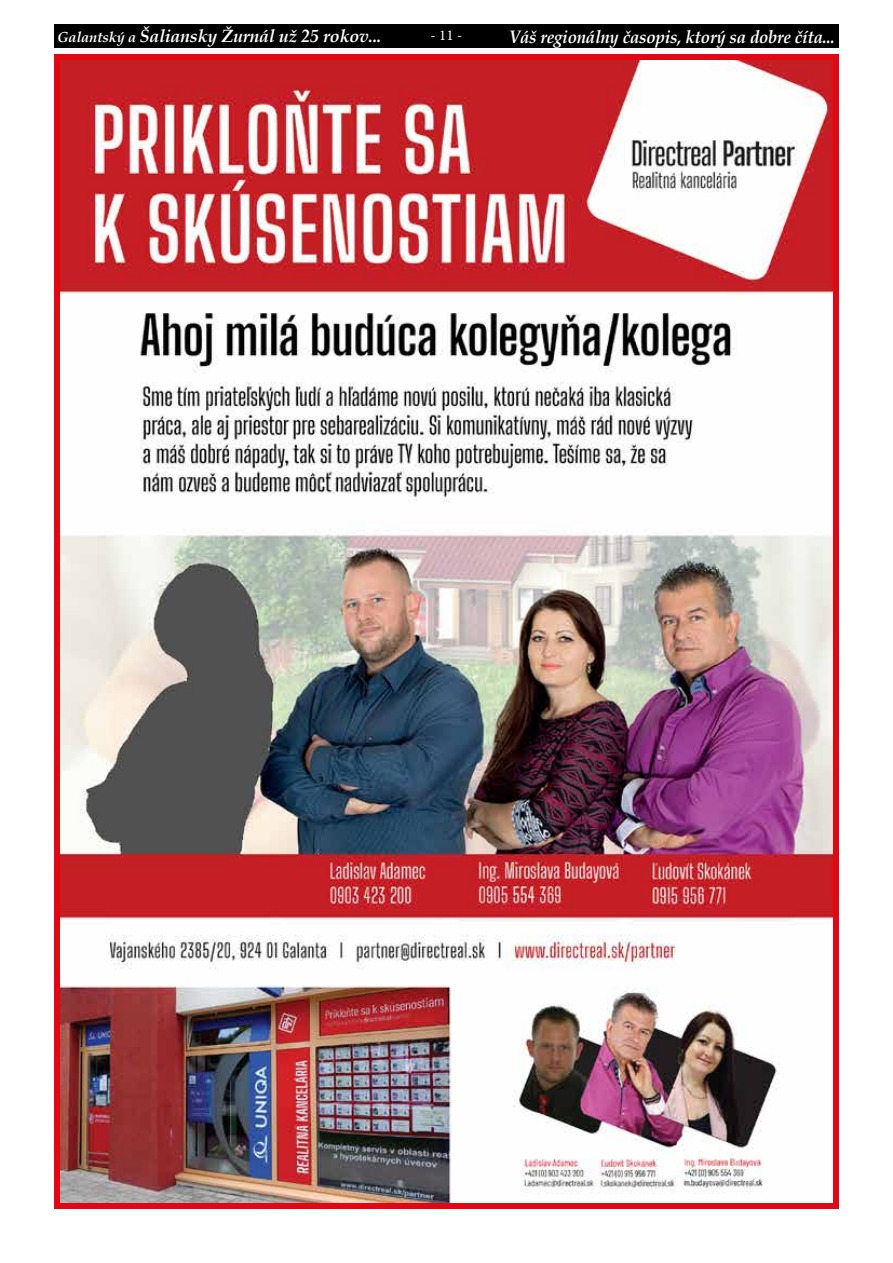
<style>
.page{position:relative;width:893px;height:1263px;background:#fff}
.page>*{position:absolute;margin:0;border:0;box-sizing:border-box;transform-origin:0 0}
.t1{font:italic 700 18px "Book Antiqua";letter-spacing:-.01em;color:#fff;scale:.93 1}
.t2{font:italic 700 17.7px "Book Antiqua";letter-spacing:-.01em;color:#fff}
.t3{font:15px "Minion Pro";color:#fff}
.s1{font-size:14.55px}
</style>
<div class="page">
<img style="left:61px;top:61px;width:771px;height:1141px">
<div style="left:54px;top:54px;width:785px;height:1155px;border:6px solid #e30613"></div>
<div style="left:54px;top:24px;width:785px;height:24px;background:#000"></div>
<p class="t2" style="left:57px;top:24px;width:326px"><span class="s1">Galantský a</span> Šaliansky Žurnál už 25 rokov...</p>
<p class="t3" style="left:431px;top:26px;width:33px">- 11 -</p>
<p class="t1" style="left:509px;top:24px;width:352px">Váš regionálny časopis, ktorý sa dobre číta...</p>
</div>
